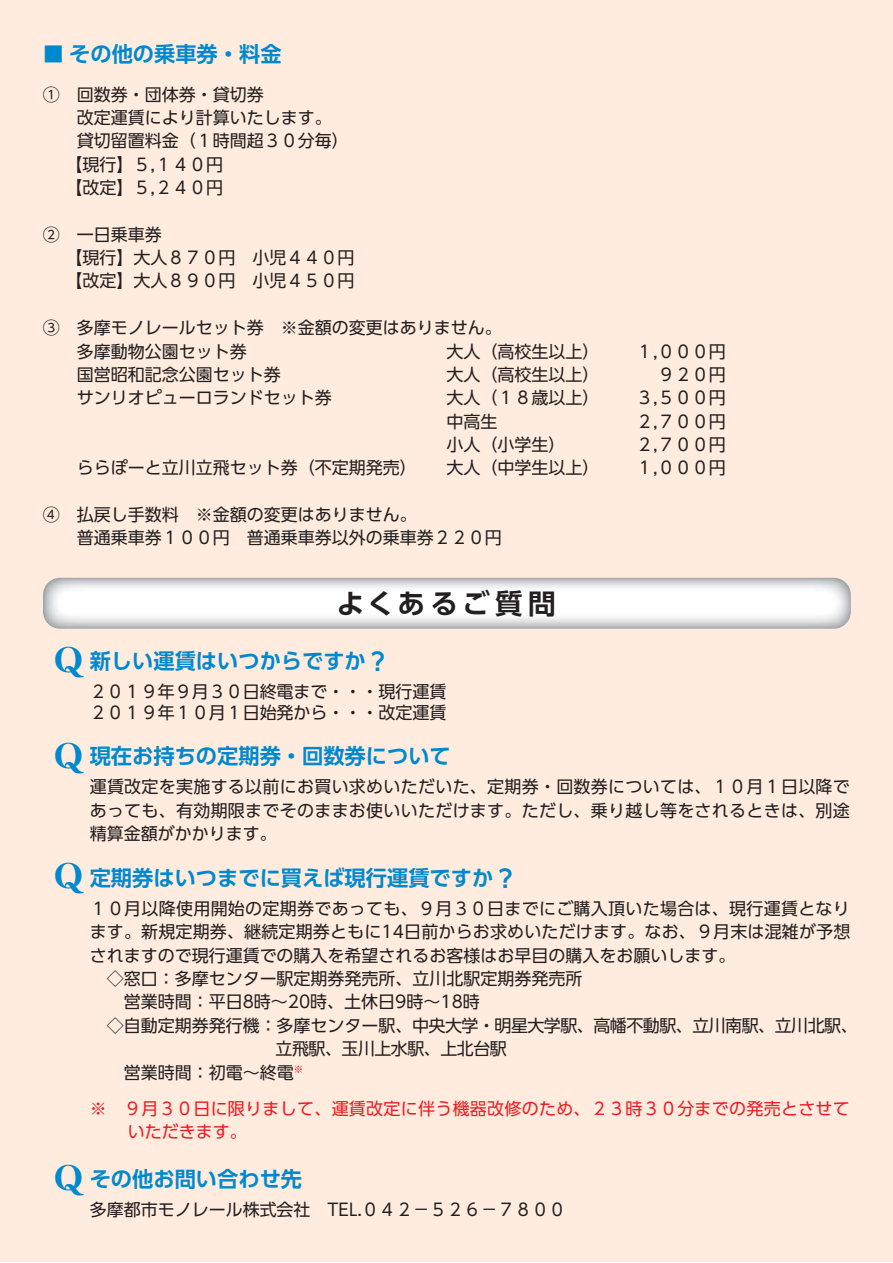
<style>
.page{position:relative;width:893px;height:1263px;background:#fff}
.page>*{position:absolute;margin:0;border:0;box-sizing:border-box;transform-origin:0 0}
.t1{font:31.8px "Reim Pro Ultra 90 msp RKSJ H";color:#0089cf}
.t2{font:27.6px "UD Shin Go Pro De Bold 90 msp RKSJ H";letter-spacing:.165em;color:#231f20}
.t3{font:21.3px "UD Shin Go Pro De Bold 90 msp RKSJ H";color:#0089cf}
.t4{font:16.95px/23.4px "UD Shin Go Pro Regular 90 msp RKSJ H";color:#231f20}
.t5{font:16.95px "UD Shin Go Pro Regular 90 msp RKSJ H";letter-spacing:-.03em;color:#231f20}
.t6{font:16.95px/23.4px "UD Shin Go Pro Regular 90 msp RKSJ H";letter-spacing:.015em;color:#ed1c24}
.s1{font-family:"Koz Go Pr 6 N Regular 90 msp RKSJ H"}
.s2{font-size:24.45px}
</style>
<div class="page">
<div style="left:1px;top:1px;width:892px;height:1261px;background:#ffecde"></div>
<img style="left:43px;top:578px;width:808px;height:51px;border-radius:17px">
<p class="t3" style="left:43px;top:46px;width:240px"><span class="s1">■</span> その他の乗車券・料金</p>
<p class="t4" style="left:43px;top:85px;width:222px">① 回数券・団体券・貸切券</p>
<p class="t4" style="left:77px;top:108px;width:256px">改定運賃により計算いたします。</p>
<p class="t4" style="left:77px;top:131px;width:273px">貸切留置料金（１時間超３０分毎）</p>
<p class="t4" style="left:66px;top:155px;width:159px">【現行】５,１４０円</p>
<p class="t4" style="left:66px;top:178px;width:159px">【改定】５,２４０円</p>
<p class="t4" style="left:66px;top:225px;width:290px;text-indent:-23px">② 一日乗車券<br>【現行】大人８７０円　小児４４０円【改定】大人８９０円　小児４５０円</p>
<p class="t4" style="left:77px;top:318px;width:426px;text-indent:-34px">③ 多摩モノレールセット券　※金額の変更はありません。多摩動物公園セット券</p>
<p class="t4" style="left:447px;top:342px;width:154px">大人（高校生以上）</p>
<p class="t4" style="left:636px;top:342px;width:91px">１,０００円</p>
<p class="t4" style="left:77px;top:365px;width:205px">国営昭和記念公園セット券</p>
<p class="t4" style="left:447px;top:365px;width:154px">大人（高校生以上）</p>
<p class="t4" style="left:658px;top:365px;width:69px">９２０円</p>
<p class="t4" style="left:77px;top:388px;width:256px">サンリオピューロランドセット券</p>
<p class="t4" style="left:447px;top:388px;width:154px">大人（１８歳以上）</p>
<p class="t4" style="left:636px;top:388px;width:91px">３,５００円</p>
<p class="t4" style="left:447px;top:412px;width:52px">中高生</p>
<p class="t4" style="left:636px;top:412px;width:91px">２,７００円</p>
<p class="t4" style="left:447px;top:435px;width:120px">小人（小学生）</p>
<p class="t4" style="left:636px;top:435px;width:91px">２,７００円</p>
<p class="t4" style="left:77px;top:459px;width:341px">ららぽーと立川立飛セット券（不定期発売）</p>
<p class="t4" style="left:447px;top:459px;width:154px">大人（中学生以上）</p>
<p class="t4" style="left:636px;top:459px;width:91px">１,０００円</p>
<p class="t4" style="left:77px;top:505px;width:426px;text-indent:-34px">④ 払戻し手数料　※金額の変更はありません。<br>普通乗車券１００円　普通乗車券以外の乗車券２２０円</p>
<h2 class="t2" style="left:336px;top:593px;width:221px">よくあるご質問</h2>
<h1 class="t1" style="left:54px;top:649px;width:31px">Q</h1>
<p class="t3" style="left:90px;top:653px;width:302px">新しい運賃はいつからですか<span class="s2">？</span></p>
<p class="t4" style="left:90px;top:683px;width:358px;line-height:21.3px">２０１９年９月３０日終電まで・・・現行運賃<br>２０１９年１０月１日始発から・・・改定運賃</p>
<h1 class="t1" style="left:54px;top:744px;width:31px">Q</h1>
<p class="t3" style="left:90px;top:748px;width:363px">現在お持ちの定期券・回数券について</p>
<p class="t4" style="left:90px;top:777px;width:762px;text-align:justify">運賃改定を実施する以前にお買い求めいただいた、定期券・回数券については、１０月１日以降であっても、有効期限までそのままお使いいただけます。ただし、乗り越し等をされるときは、別途精算金額がかかります。</p>
<h1 class="t1" style="left:54px;top:864px;width:31px">Q</h1>
<p class="t3" style="left:90px;top:870px;width:429px">定期券はいつまでに買えば現行運賃ですか<span class="s2">？</span></p>
<p class="t4" style="left:90px;top:899px;width:762px">１０月以降使用開始の定期券であっても、９月３０日までにご購入頂いた場合は、現行運賃となり</p>
<p class="t4" style="left:90px;top:923px;width:762px">ます。新規定期券、継続定期券ともに14日前からお求めいただけます。なお、９月末は混雑が予想</p>
<p class="t4" style="left:90px;top:946px;width:647px">されますので現行運賃での購入を希望されるお客様はお早目の購入をお願いします。</p>
<p class="t4" style="left:107px;top:969px;width:477px">◇窓口：多摩センター駅定期券発売所、立川北駅定期券発売所</p>
<p class="t4" style="left:124px;top:993px;width:358px">営業時間：平日8時～20時、土休日9時～18時</p>
<p class="t5" style="left:107px;top:1019px;width:752px">◇自動定期券発行機：多摩センター駅、中央大学・明星大学駅、高幡不動駅、立川南駅、立川北駅、</p>
<p class="t5" style="left:276px;top:1042px;width:233px">立飛駅、玉川上水駅、上北台駅</p>
<p class="t4" style="left:124px;top:1063px;width:181px">営業時間：初電～終電<sup>※</sup></p>
<p class="t6" style="left:128px;top:1099px;width:723px;text-indent:-38px">※　９月３０日に限りまして、運賃改定に伴う機器改修のため、２３時３０分までの発売とさせていただきます。</p>
<h1 class="t1" style="left:54px;top:1166px;width:31px">Q</h1>
<p class="t3" style="left:90px;top:1171px;width:214px">その他お問い合わせ先</p>
<p class="t4" style="left:90px;top:1200px;width:478px">多摩都市モノレール株式会社　TEL.０４２－５２６－７８００</p>
</div>
